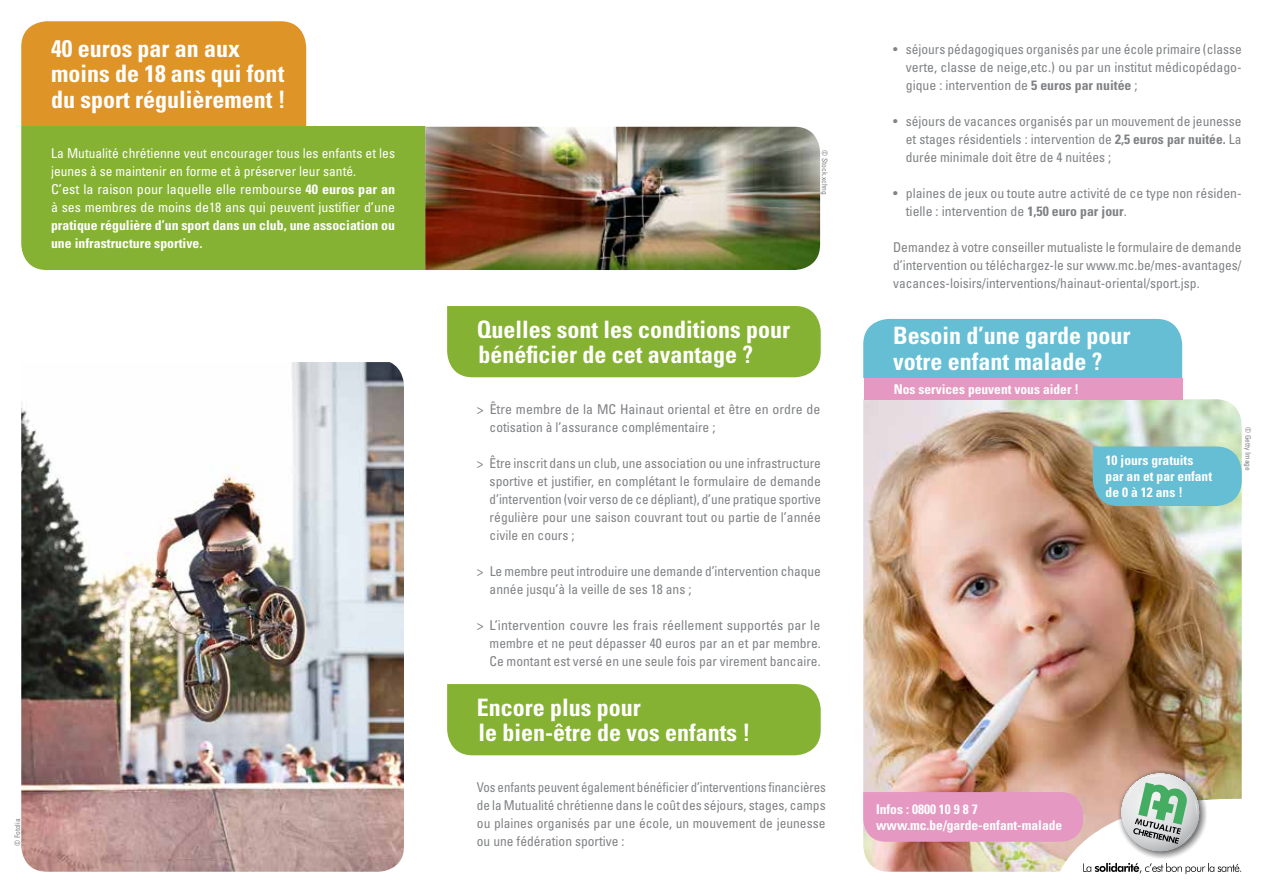
<style>
.page{position:relative;width:1263px;height:893px;background:#fff}
.page>*{position:absolute;margin:0;border:0;box-sizing:border-box;transform-origin:0 0}
.t1{font:700 condensed 24px/25.5px "Univers LT Std";color:#fff}
.t2{font:condensed 13.5px/18px "Univers LT Std";color:#808285;text-align:justify}
.t3{font:condensed 13.5px/18px "Univers LT Std";color:#fff}
.t4{font:condensed 13.5px/18px "Univers LT Std";color:#808285;text-align:justify;scale:.95 1}
.t5{font:700 condensed 13.5px/16.2px "Univers LT Std";color:#fff}
.t6{font:condensed 7.5px "Univers LT Std";color:#808285}
.s1{font-weight:700}
</style>
<div class="page">
<div style="left:21px;top:21px;width:285px;height:105px;background:#df9428"></div>
<div style="left:21px;top:126px;width:404px;height:144px;background:#86b234"></div>
<img style="left:425px;top:127px;width:395px;height:143px">
<img style="left:21px;top:362px;width:383px;height:510px">
<div style="left:447px;top:684px;width:374px;height:71px;background:#86b234"></div>
<div style="left:447px;top:306px;width:374px;height:71px;background:#86b234"></div>
<div style="left:863px;top:319px;width:319px;height:59px;background:#65bed3"></div>
<img style="left:863px;top:399px;width:379px;height:375px">
<div style="left:864px;top:378px;width:318px;height:21px;background:#e598c2"></div>
<svg style="left:1117px;top:770px;width:90px;height:4px"></svg>
<div style="left:1093px;top:446px;width:149px;height:60px;background:#65bed3"></div>
<img style="left:863px;top:774px;width:379px;height:100px">
<h1 class="t1" style="left:51px;top:35px;width:236px">40 euros par an aux moins de 18 ans qui font du sport régulièrement !</h1>
<p class="t3" style="left:51px;top:144px;width:346px">La Mutualité chrétienne veut encourager tous les enfants et les jeunes à se maintenir en forme et à préserver leur santé.<br>C’est la raison pour laquelle elle rembourse <span class="s1">40 euros par an </span>à ses membres de moins de18 ans qui peuvent justifier d’une</p>
<p class="t5" style="left:51px;top:216px;width:345px;line-height:18px">pratique régulière d’un sport dans un club, une association ou une infrastructure sportive.</p>
<p class="t6" style="left:13px;top:846px;width:29px;rotate:-90deg">© Fotolia</p>
<p class="t6" style="left:830px;top:150px;width:46px;rotate:90deg">© Stock.xchng</p>
<h1 class="t1" style="left:477px;top:316px;width:315px">Quelles sont les conditions pour bénéficier de cet avantage ?</h1>
<p class="t2" style="left:490px;top:400px;width:332px;text-indent:-13px">&gt; Être membre de la MC Hainaut oriental et être en ordre de cotisation à l’assurance complémentaire ;</p>
<p class="t2" style="left:490px;top:454px;width:333px;text-indent:-13px">&gt; Être inscrit dans un club, une association ou une infrastructure sportive et justifier, en complétant le formulaire de demande d’intervention (voir verso de ce dépliant), d’une pratique sportive régulière pour une saison couvrant tout ou partie de l’année civile en cours ;</p>
<p class="t2" style="left:490px;top:562px;width:333px;text-indent:-13px">&gt; Le membre peut introduire une demande d’intervention chaque année jusqu’à la veille de ses 18 ans ;</p>
<p class="t2" style="left:490px;top:616px;width:333px;text-indent:-13px">&gt; L’intervention couvre les frais réellement supportés par le membre et ne peut dépasser 40 euros par an et par membre.<br>Ce montant est versé en une seule fois par virement bancaire.</p>
<h1 class="t1" style="left:477px;top:694px;width:275px">Encore plus pour<br>le bien-être de vos enfants !</h1>
<p class="t4" style="left:477px;top:778px;width:369px">Vos enfants peuvent également bénéficier d’interventions financières de la Mutualité chrétienne dans le coût des séjours, stages, camps ou plaines organisés par une école, un mouvement de jeunesse ou une fédération sportive :</p>
<p class="t2" style="left:906px;top:40px;width:337px;text-indent:-13px">• séjours pédagogiques organisés par une école primaire (classe verte, classe de neige,etc.) ou par un institut médicopédago&shy;gique : intervention de <span class="s1">5 euros par nuitée</span> ;</p>
<p class="t2" style="left:906px;top:112px;width:337px;text-indent:-13px">• séjours de vacances organisés par un mouvement de jeunesse et stages résidentiels : intervention de <span class="s1">2,5 euros par nuitée.</span> La durée minimale doit être de 4 nuitées ;</p>
<p class="t2" style="left:906px;top:184px;width:337px;text-indent:-13px">• plaines de jeux ou toute autre activité de ce type non résiden&shy;tielle : intervention de <span class="s1">1,50 euro par jour</span>.</p>
<p class="t2" style="left:893px;top:238px;width:350px">Demandez à votre conseiller mutualiste le formulaire de demande d’intervention ou téléchargez-le sur www.mc.be/mes-avantages/ vacances-loisirs/interventions/hainaut-oriental/sport.jsp.</p>
<h1 class="t1" style="left:893px;top:323px;width:239px">Besoin d’une garde pour votre enfant malade ?</h1>
<p class="t5" style="left:894px;top:381px;width:187px">Nos services peuvent vous aider !</p>
<p class="t5" style="left:1106px;top:452px;width:108px">10 jours gratuits par an et par enfant de 0 à 12 ans !</p>
<p class="t6" style="left:1253px;top:427px;width:45px;rotate:90deg">© Getty Image</p>
<p class="t5" style="left:876px;top:801px;width:188px">Infos : 0800 10 9 8 7 www.mc.be/garde-enfant-malade</p>
</div>
